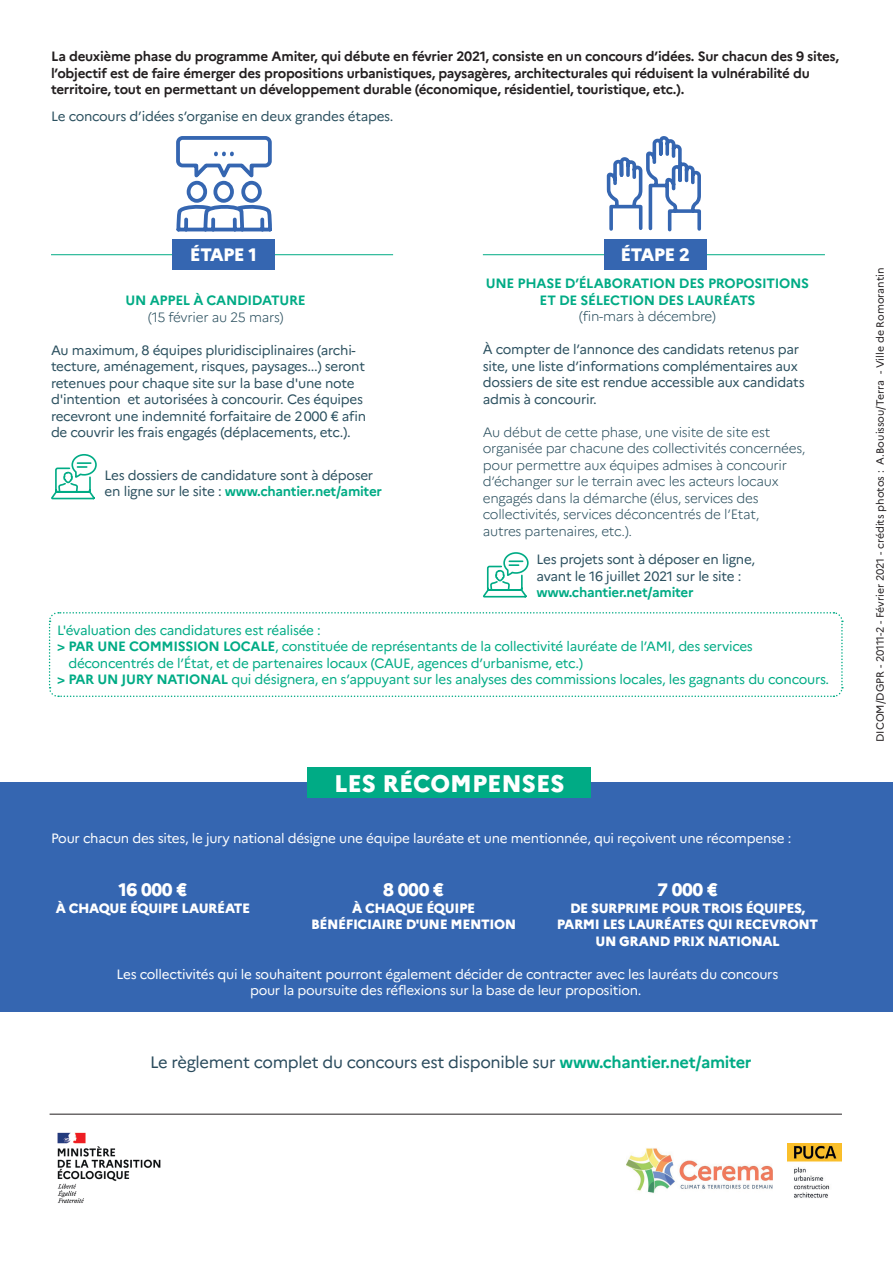
<style>
.page{position:relative;width:893px;height:1263px;background:#fff}
.page>*{position:absolute;margin:0;border:0;box-sizing:border-box;transform-origin:0 0}
.t1{font:800 24px "Marianne";color:#fff}
.t2{font:800 18px "Marianne";letter-spacing:-.02em;color:#fff}
.t3{font:16.5px "Marianne";letter-spacing:-.02em;color:#2a4b5d}
.t4{font:13.5px/16.5px "Marianne";letter-spacing:-.02em;color:#2b505f}
.t5{font:300 13.5px/16.5px "Marianne";letter-spacing:-.02em;color:#2b505f}
.t6{font:700 13.5px/16.5px "Marianne";letter-spacing:-.02em;color:#231f20}
.t7{font:13.5px "Marianne";letter-spacing:-.02em;color:#00ab85}
.t8{font:13.5px/16.5px "Marianne";letter-spacing:-.02em;color:#fff;text-align:center}
.t9{font:800 13.5px/16.5px "Marianne";letter-spacing:-.03em;color:#fff;text-align:center}
.t10{font:700 13.5px/16.5px "Marianne";letter-spacing:-.02em;color:#00ab85;text-align:center}
.t11{font:10.5px "Marianne";color:#231f20}
.s1{font-weight:700;color:#00ab85}
.s2{font-weight:700}
</style>
<div class="page">
<img style="left:57px;top:1132px;width:104px;height:71px">
<div style="left:0;top:783px;width:893px;height:229px;background:#3566b1"></div>
<svg style="left:48px;top:612px;width:795px;height:85px"></svg>
<div style="left:308px;top:768px;width:283px;height:30px;background:#00ab85"></div>
<img style="left:787px;top:1144px;width:55px;height:54px">
<svg style="left:176px;top:136px;width:96px;height:96px"></svg>
<hr style="left:51px;top:254px;width:342px;height:1px;background:#00ab85">
<div style="left:172px;top:240px;width:103px;height:30px;background:#3566b1"></div>
<svg style="left:51px;top:454px;width:46px;height:46px"></svg>
<svg style="left:606px;top:136px;width:95px;height:96px"></svg>
<hr style="left:483px;top:254px;width:342px;height:1px;background:#00ab85">
<div style="left:604px;top:240px;width:102px;height:30px;background:#3566b1"></div>
<svg style="left:483px;top:552px;width:46px;height:46px"></svg>
<hr style="left:50px;top:1114px;width:792px;height:1px;background:#231f20">
<img style="left:626px;top:1148px;width:147px;height:45px">
<p class="t6" style="left:51px;top:48px;width:789px">La deuxième phase du programme Amiter, qui débute en février 2021, consiste en un concours d’idées. Sur chacun des 9 sites, l’objectif est de faire émerger des propositions urbanistiques, paysagères, architecturales qui réduisent la vulnérabilité du territoire, tout en permettant un développement durable (économique, résidentiel, touristique, etc.).</p>
<p class="t4" style="left:51px;top:108px;width:344px">Le concours d’idées s’organise en deux grandes étapes.</p>
<h2 class="t2" style="left:190px;top:244px;width:68px">ÉTAPE 1</h2>
<p class="t10" style="left:126px;top:292px;width:182px">UN APPEL À CANDIDATURE</p>
<p class="t5" style="left:148px;top:309px;width:137px">(15 février au 25 mars)</p>
<p class="t4" style="left:51px;top:342px;width:316px">Au maximum, 8 équipes pluridisciplinaires (archi&shy;tecture, aménagement, risques, paysages...) seront retenues pour chaque site sur la base d'une note d'intention et autorisées à concourir. Ces équipes recevront une indemnité forfaitaire de 2000 € afin de couvrir les frais engagés (déplacements, etc.).</p>
<p class="t4" style="left:105px;top:467px;width:279px">Les dossiers de candidature sont à déposer en ligne sur le site : <span class="s1">www.chantier.net/amiter</span></p>
<h2 class="t2" style="left:620px;top:244px;width:71px">ÉTAPE 2</h2>
<p class="t10" style="left:486px;top:275px;width:325px">UNE PHASE D’ÉLABORATION DES PROPOSITIONS<br>ET DE SÉLECTION DES LAURÉATS</p>
<p class="t5" style="left:579px;top:308px;width:138px">(fin-mars à décembre)</p>
<p class="t4" style="left:483px;top:341px;width:323px">À compter de l’annonce des candidats retenus par site, une liste d’informations complémentaires aux dossiers de site est rendue accessible aux candidats admis à concourir.</p>
<p class="t5" style="left:483px;top:423px;width:324px">Au début de cette phase, une visite de site est organisée par chacune des collectivités concernées, pour permettre aux équipes admises à concourir d’échanger sur le terrain avec les acteurs locaux engagés dans la démarche (élus, services des collectivités, services déconcentrés de l’Etat,<br>autres partenaires, etc.).</p>
<p class="t4" style="left:536px;top:551px;width:220px">Les projets sont à déposer en ligne, avant le 16 juillet 2021 sur le site :</p>
<p class="t10" style="left:536px;top:584px;width:159px">www.chantier.net/amiter</p>
<p class="t7" style="left:57px;top:622px;width:265px">L'évaluation des candidatures est réalisée :</p>
<p class="t7" style="left:57px;top:638px;width:697px"><span class="s2">&gt; PAR UNE COMMISSION LOCALE</span>, constituée de représentants de la collectivité lauréate de l’AMI, des services</p>
<p class="t7" style="left:68px;top:655px;width:516px">déconcentrés de l’État, et de partenaires locaux (CAUE, agences d’urbanisme, etc.)</p>
<p class="t7" style="left:57px;top:671px;width:774px"><span class="s2">&gt; PAR UN JURY NATIONAL</span> qui désignera, en s’appuyant sur les analyses des commissions locales, les gagnants du concours.</p>
<h1 class="t1" style="left:334px;top:769px;width:232px">LES RÉCOMPENSES</h1>
<p class="t8" style="left:51px;top:830px;width:742px">Pour chacun des sites, le jury national désigne une équipe lauréate et une mentionnée, qui reçoivent une récompense :</p>
<h2 class="t2" style="left:119px;top:879px;width:70px">16 000 €</h2>
<p class="t9" style="left:56px;top:899px;width:196px">À CHAQUE ÉQUIPE LAURÉATE</p>
<h2 class="t2" style="left:383px;top:879px;width:62px">8 000 €</h2>
<p class="t9" style="left:311px;top:899px;width:207px">À CHAQUE ÉQUIPE<br>BÉNÉFICIAIRE D'UNE MENTION</p>
<h2 class="t2" style="left:657px;top:879px;width:62px">7 000 €</h2>
<p class="t9" style="left:557px;top:899px;width:263px">DE SURPRIME POUR TROIS ÉQUIPES,<br>PARMI LES LAURÉATES QUI RECEVRONT<br>UN GRAND PRIX NATIONAL</p>
<p class="t8" style="left:117px;top:965px;width:663px">Les collectivités qui le souhaitent pourront également décider de contracter avec les lauréats du concours pour la poursuite des réflexions sur la base de leur proposition.</p>
<p class="t3" style="left:150px;top:1052px;width:603px">Le règlement complet du concours est disponible sur <span class="s1">www.chantier.net/amiter</span></p>
<p class="t11" style="left:874px;top:742px;width:476px;rotate:-90deg">DICOM/DGPR - 20111-2 - Février 2021 - crédits photos : A.Bouissou/Terra - Ville de Romorantin</p>
</div>
